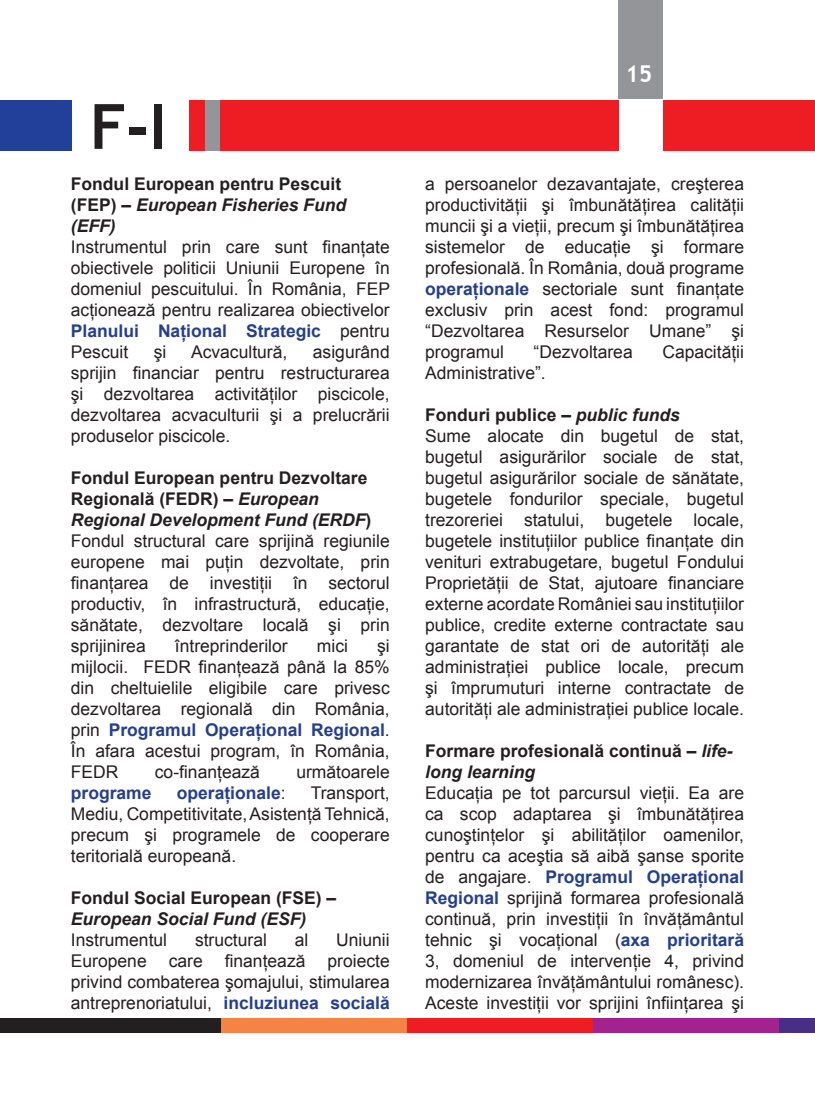
<style>
.page{position:relative;width:815px;height:1120px;background:#fff}
.page>*{position:absolute;margin:0;border:0;box-sizing:border-box;transform-origin:0 0}
.t1{font:700 62.5px "Trebuchet MS";color:#231f20}
.t2{font:700 23.25px "Trebuchet MS";color:#fff}
.t3{font:17.5px/21px "Arial";color:#231f20;text-align:justify}
.t4{font:700 17.5px/21px "Arial";color:#231f20}
.t5{font:italic 700 17.5px "Arial";color:#231f20}
.t6{font:700 17.5px "Arial";color:#253f8e}
.s1{font-style:italic}
.s2{font-weight:700;color:#253f8e}
.s3{font-weight:700}
.s4{font-weight:700;font-style:italic}
.s5{font-weight:400;color:#231f20}
</style>
<div class="page">
<div style="left:0;top:1018px;width:222px;height:15px;background:#231f20"></div>
<div style="left:222px;top:1018px;width:186px;height:15px;background:#f58345"></div>
<div style="left:408px;top:1018px;width:186px;height:15px;background:#ee1d23"></div>
<div style="left:594px;top:1018px;width:186px;height:15px;background:#a2238e"></div>
<div style="left:780px;top:1018px;width:35px;height:15px;background:#472f87"></div>
<div style="left:219px;top:100px;width:596px;height:50px;background:#ee1d23"></div>
<div style="left:0;top:100px;width:71px;height:50px;background:#223f99"></div>
<div style="left:204px;top:100px;width:15px;height:50px;background:#939598"></div>
<div style="left:189px;top:100px;width:15px;height:50px;background:#ee1d23"></div>
<div style="left:618px;top:1px;width:45px;height:98px;background:#939598"></div>
<div style="left:620px;top:99px;width:43px;height:57px;background:#fff"></div>
<h1 class="t1" style="left:90px;top:88px;width:78px">F-I</h1>
<p class="t4" style="left:71px;top:174px;width:277px">Fondul European pentru Pescuit (FEP) – <span class="s1">European Fisheries Fund (EFF)</span></p>
<p class="t3" style="left:71px;top:236px;width:321px">Instrumentul prin care sunt finanţate obiectivele politicii Uniunii Europene în domeniul pescuitului. În România, FEP acţionează pentru realizarea obiectivelor <span class="s2">Planului Naţional Strategic</span> pentru Pescuit</p>
<p class="t3" style="left:71px;top:341px;width:320px;text-indent:242px">asigurând sprijin financiar pentru restructurarea şi dezvoltarea activităţilor piscicole, dezvoltarea acvaculturii şi a prelucrării produselor piscicole.</p>
<p class="t3" style="left:71px;top:467px;width:320px;text-align:left"><span class="s3">Fondul European pentru Dezvoltare Regională (FEDR) –</span> <span class="s4">European Regional Development Fund (ERDF</span><span class="s3">)<br></span>Fondul structural care sprijină regiunile europene mai puţin dezvoltate, prin finanţarea de investiţii în sectorul productiv, în infrastructură, educaţie, sănătate, dezvoltare locală şi prin sprijinirea</p>
<p class="t3" style="left:154px;top:341px;width:14px">şi</p>
<p class="t3" style="left:191px;top:341px;width:98px">Acvacultură,</p>
<p class="t3" style="left:175px;top:635px;width:114px">întreprinderilor</p>
<p class="t3" style="left:317px;top:635px;width:33px">mici</p>
<p class="t3" style="left:71px;top:635px;width:320px;text-indent:306px">şi mijlocii. FEDR finanţează până la 85% din cheltuielile eligibile care privesc dezvoltarea regională din România, prin <span class="s2">Programul Operaţional Regional</span>.<br>În afara acestui program, în România, FEDR</p>
<p class="t3" style="left:155px;top:761px;width:107px">co-finanţează</p>
<p class="t3" style="left:296px;top:761px;width:95px">următoarele</p>
<p class="t3" style="left:71px;top:782px;width:320px;text-indent:240px">Transport, Mediu, Competitivitate, Asistenţă Tehnică, precum şi programele de cooperare teritorială europeană.</p>
<p class="t4" style="left:71px;top:888px;width:267px">Fondul Social European (FSE) –</p>
<p class="t5" style="left:71px;top:907px;width:237px">European Social Fund (ESF)</p>
<p class="t3" style="left:71px;top:929px;width:98px">Instrumentul</p>
<p class="t3" style="left:195px;top:929px;width:73px">structural</p>
<p class="t3" style="left:295px;top:929px;width:15px">al</p>
<p class="t3" style="left:336px;top:929px;width:55px">Uniunii</p>
<p class="t3" style="left:71px;top:950px;width:77px">Europene</p>
<p class="t3" style="left:169px;top:950px;width:36px">care</p>
<p class="t3" style="left:225px;top:950px;width:82px">finanţează</p>
<p class="t6" style="left:71px;top:781px;width:82px">programe</p>
<p class="t6" style="left:177px;top:781px;width:110px">operaţionale<span class="s5">:</span></p>
<p class="t3" style="left:71px;top:950px;width:320px;text-indent:257px">proiecte privind combaterea şomajului, stimularea antreprenoriatului, <span class="s2">incluziunea socială</span></p>
<h2 class="t2" style="left:625px;top:59px;width:29px">15</h2>
<p class="t3" style="left:425px;top:173px;width:320px">a persoanelor dezavantajate, creşterea productivităţii şi îmbunătăţirea calităţii muncii şi a vieţii, precum şi îmbunătăţirea sistemelor de educaţie şi formare profesională. În România, două programe <span class="s2">operaţionale</span> sectoriale sunt finanţate exclusiv prin acest fond: programul “Dezvoltarea Resurselor Umane” şi programul</p>
<p class="t3" style="left:534px;top:341px;width:101px">“Dezvoltarea</p>
<p class="t3" style="left:662px;top:341px;width:83px">Capacităţii</p>
<p class="t3" style="left:425px;top:362px;width:122px">Administrative”.</p>
<p class="t3" style="left:425px;top:404px;width:320px;text-align:left"><span class="s3">Fonduri publice –</span> <span class="s4">public funds<br></span>Sume alocate din bugetul de stat, bugetul asigurărilor sociale de stat, bugetul asigurărilor sociale de sănătate, bugetele fondurilor speciale, bugetul trezoreriei statului, bugetele locale, bugetele instituţiilor publice finanţate din venituri extrabugetare, bugetul Fondului Proprietăţii de Stat, ajutoare financiare externe acordate României sau instituţiilor publice, credite externe contractate sau garantate de stat ori de autorităţi ale administraţiei publice locale, precum şi împrumuturi interne contractate de autorităţi ale administraţiei publice locale.</p>
<p class="t4" style="left:425px;top:741px;width:309px">Formare profesională continuă – <span class="s1">life&shy;long learning</span></p>
<p class="t3" style="left:425px;top:782px;width:320px">Educaţia pe tot parcursul vieţii. Ea are ca scop adaptarea şi îmbunătăţirea cunoştinţelor şi abilităţilor oamenilor, pentru ca aceştia să aibă şanse sporite de angajare. <span class="s2">Programul Operaţional Regional</span> sprijină formarea profesională continuă, prin investiţii în învăţământul tehnic şi vocaţional (<span class="s2">axa prioritară </span>3, domeniul de intervenţie 4, privind modernizarea învăţământului românesc).<br>Aceste investiţii vor sprijini înfiinţarea şi</p>
</div>
